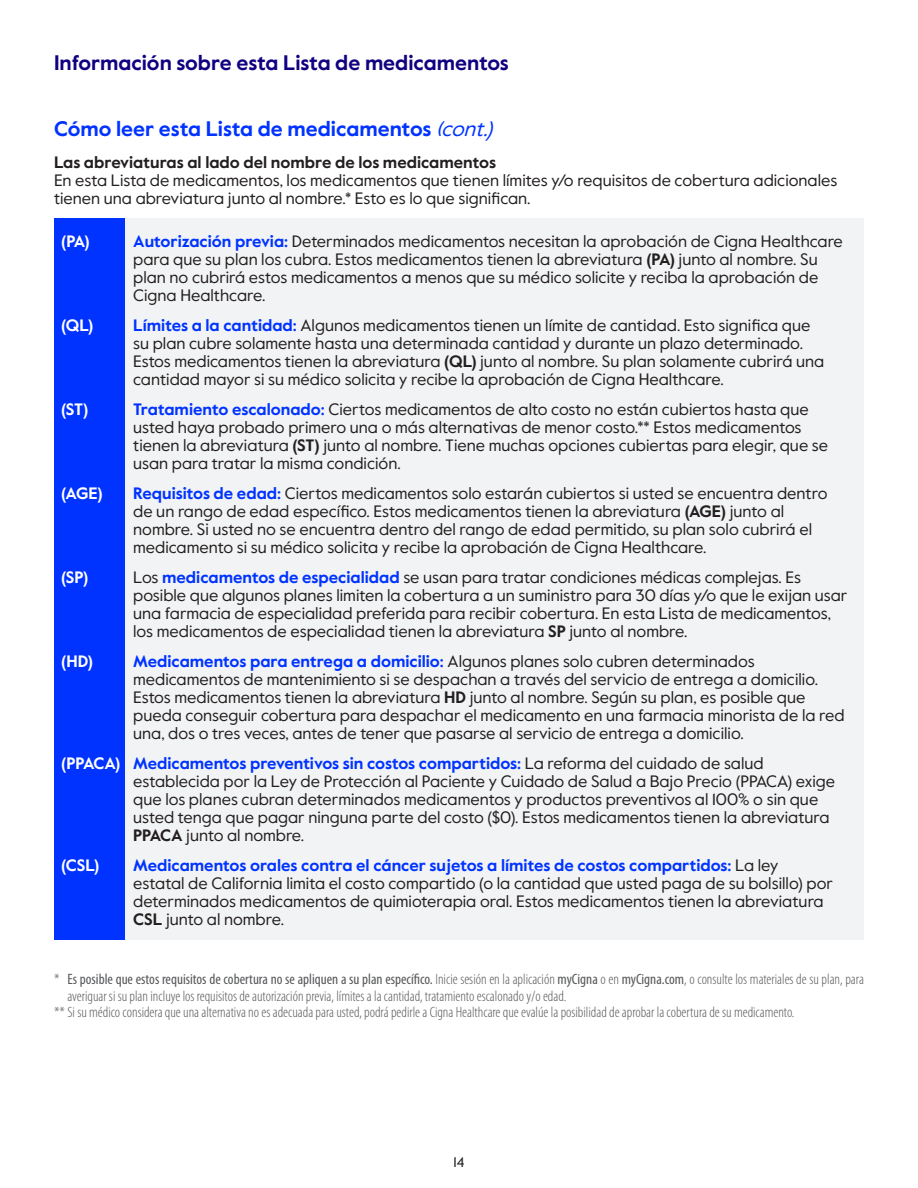
<style>
.page{position:relative;width:918px;height:1188px;background:#fff}
.page>*{position:absolute;margin:0;border:0;box-sizing:border-box;transform-origin:0 0}
.List_Header{font:700 21px "Value Sans Pro";color:#110081}
.List_Header-2{font:700 21px "Value Sans Pro";color:#03f}
.List_Header-3{font:16.5px/18px "Value Sans Pro";color:#231f20}
.List_Header-4{font:700 16.5px "Value Sans Pro";color:#231f20}
.t1{font:700 16.5px "Value Sans Pro";color:#fff}
.NB-Legal_copy_Cat{font:300 condensed 15px/16.5px "Myriad Pro";color:#57585a}
.Page_number_centered{font:14.25px "Value Sans Pro";color:#231f20}
.s1{font-weight:400;font-style:italic}
.s2{font-weight:700;color:#03f}
.s3{font-weight:700}
.s4{font-weight:700;color:#fff}
.s5{font-weight:400}
</style>
<div class="page">
<div style="left:54px;top:218px;width:810px;height:722px;background:#f2f3f4"></div>
<div style="left:54px;top:218px;width:70px;height:722px;background:#03f"></div>
<p class="List_Header" style="left:54px;top:50px;width:456px">Información sobre esta Lista de medicamentos</p>
<p class="List_Header-2" style="left:54px;top:116px;width:447px">Cómo leer esta Lista de medicamentos <span class="s1">(cont.)</span></p>
<p class="List_Header-4" style="left:54px;top:152px;width:443px">Las abreviaturas al lado del nombre de los medicamentos</p>
<p class="List_Header-3" style="left:54px;top:172px;width:785px">En esta Lista de medicamentos, los medicamentos que tienen límites y/o requisitos de cobertura adicionales tienen una abreviatura junto al nombre.* Esto es lo que significan.</p>
<p class="t1" style="left:61px;top:231px;width:30px">(PA)</p>
<p class="List_Header-3" style="left:133px;top:233px;width:711px"><span class="s2">Autorización previa:</span> Determinados medicamentos necesitan la aprobación de Cigna Healthcare para que su plan los cubra. Estos medicamentos tienen la abreviatura <span class="s3">(PA)</span> junto al nombre. Su plan no cubrirá estos medicamentos a menos que su médico solicite y reciba la aprobación de Cigna Healthcare.</p>
<p class="t1" style="left:61px;top:315px;width:34px">(QL)</p>
<p class="List_Header-3" style="left:133px;top:317px;width:693px"><span class="s2">Límites a la cantidad:</span> Algunos medicamentos tienen un límite de cantidad. Esto significa que su plan cubre solamente hasta una determinada cantidad y durante un plazo determinado.<br>Estos medicamentos tienen la abreviatura <span class="s3">(QL)</span> junto al nombre. Su plan solamente cubrirá una cantidad mayor si su médico solicita y recibe la aprobación de Cigna Healthcare.</p>
<p class="t1" style="left:61px;top:399px;width:29px">(ST)</p>
<p class="List_Header-3" style="left:133px;top:401px;width:696px"><span class="s2">Tratamiento escalonado:</span> Ciertos medicamentos de alto costo no están cubiertos hasta que usted haya probado primero una o más alternativas de menor costo.** Estos medicamentos tienen la abreviatura <span class="s3">(ST)</span> junto al nombre. Tiene muchas opciones cubiertas para elegir, que se usan para tratar la misma condición.</p>
<p class="t1" style="left:61px;top:483px;width:43px">(AGE)</p>
<p class="List_Header-3" style="left:133px;top:485px;width:696px"><span class="s2">Requisitos de edad:</span> Ciertos medicamentos solo estarán cubiertos si usted se encuentra dentro de un rango de edad específico. Estos medicamentos tienen la abreviatura <span class="s3">(AGE)</span> junto al nombre. Si usted no se encuentra dentro del rango de edad permitido, su plan solo cubrirá el medicamento si su médico solicita y recibe la aprobación de Cigna Healthcare.</p>
<p class="t1" style="left:61px;top:567px;width:29px">(SP)</p>
<p class="List_Header-3" style="left:133px;top:569px;width:716px">Los <span class="s2">medicamentos de especialidad</span> se usan para tratar condiciones médicas complejas. Es posible que algunos planes limiten la cobertura a un suministro para 30 días y/o que le exijan usar una farmacia de especialidad preferida para recibir cobertura. En esta Lista de medicamentos, los medicamentos de especialidad tienen la abreviatura <span class="s3">SP</span> junto al nombre.</p>
<p class="t1" style="left:61px;top:651px;width:33px">(HD)</p>
<p class="List_Header-3" style="left:133px;top:653px;width:713px"><span class="s2">Medicamentos para entrega a domicilio:</span> Algunos planes solo cubren determinados medicamentos de mantenimiento si se despachan a través del servicio de entrega a domicilio.<br>Estos medicamentos tienen la abreviatura <span class="s3">HD</span> junto al nombre. Según su plan, es posible que pueda conseguir cobertura para despachar el medicamento en una farmacia minorista de la red una, dos o tres veces, antes de tener que pasarse al servicio de entrega a domicilio.</p>
<p class="List_Header-3" style="left:133px;top:755px;width:704px;text-indent:-72px"><span class="s4">(PPACA)</span> <span class="s2">Medicamentos preventivos sin costos compartidos:</span> La reforma del cuidado de salud establecida por la Ley de Protección al Paciente y Cuidado de Salud a Bajo Precio (PPACA) exige que los planes cubran determinados medicamentos y productos preventivos al 100% o sin que usted tenga que pagar ninguna parte del costo ($0). Estos medicamentos tienen la abreviatura <span class="s3">PPACA</span> junto al nombre.</p>
<p class="t1" style="left:61px;top:855px;width:40px">(CSL)</p>
<p class="List_Header-3" style="left:133px;top:857px;width:701px"><span class="s2">Medicamentos orales contra el cáncer sujetos a límites de costos compartidos:</span> La ley estatal de California limita el costo compartido (o la cantidad que usted paga de su bolsillo) por determinados medicamentos de quimioterapia oral. Estos medicamentos tienen la abreviatura <span class="s3">CSL</span> junto al nombre.</p>
<p class="NB-Legal_copy_Cat" style="left:68px;top:971px;width:798px;text-indent:-14px">* <span class="s5">Es posible que estos requisitos de cobertura no se apliquen a su plan específico.</span> Inicie sesión en la aplicación <span class="s5">myCigna</span> o en <span class="s5">myCigna.com</span>, o consulte los materiales de su plan, para averiguar si su plan incluye los requisitos de autorización previa, límites a la cantidad, tratamiento escalonado y/o edad.</p>
<p class="NB-Legal_copy_Cat" style="left:54px;top:1004px;width:742px">** Si su médico considera que una alternativa no es adecuada para usted, podrá pedirle a Cigna Healthcare que evalúe la posibilidad de aprobar la cobertura de su medicamento.</p>
<p class="Page_number_centered" style="left:453px;top:1153px;width:13px">14</p>
</div>
